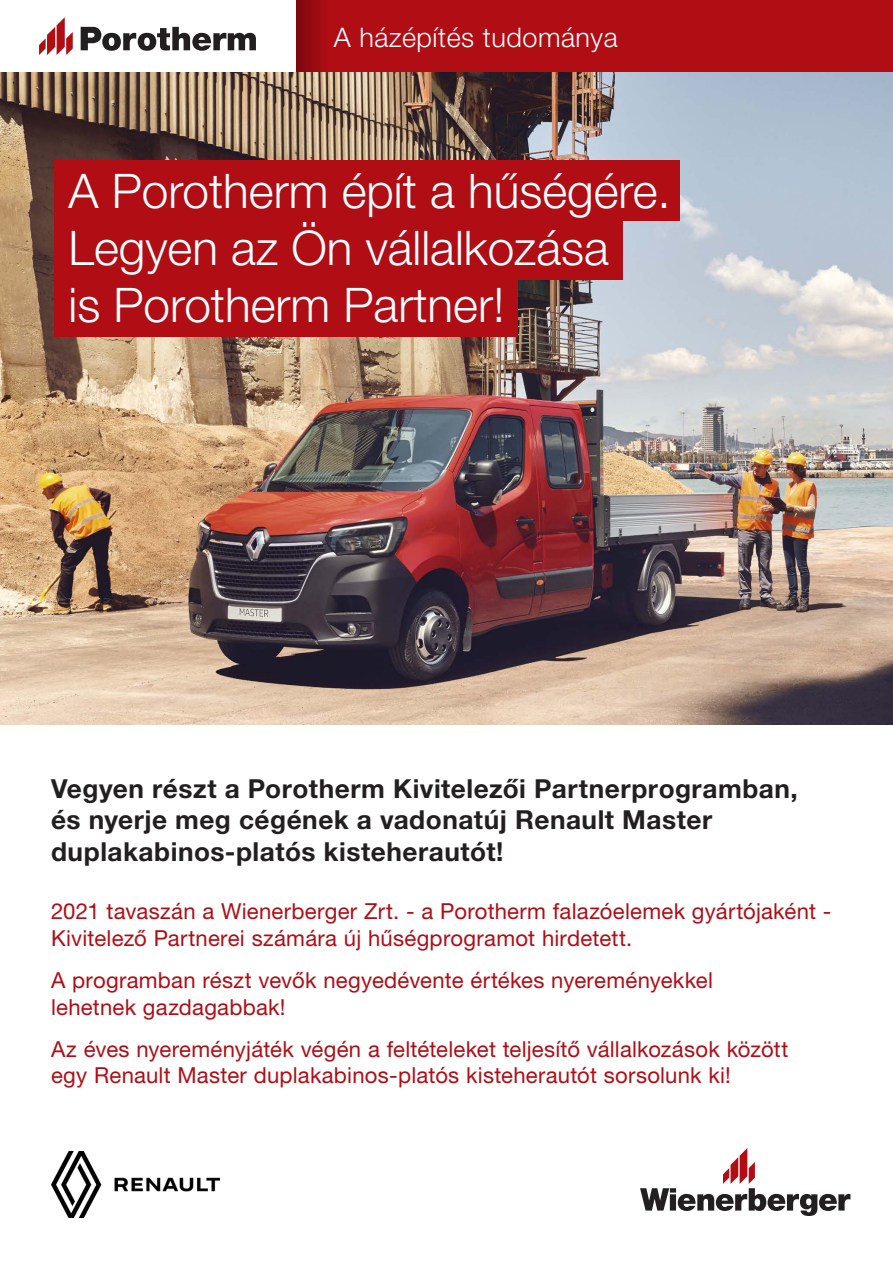
<style>
.page{position:relative;width:893px;height:1263px;background:#fff}
.page>*{position:absolute;margin:0;border:0;box-sizing:border-box;transform-origin:0 0}
.t1{font:300 47.7px/57.3px "Helvetica Neue LT Pro";color:#fff}
.t2{font:300 27px "Helvetica Neue LT Pro";letter-spacing:.02em;color:#fff}
.t3{font:700 26.25px/31.5px "Helvetica Neue LT Pro";letter-spacing:.02em;color:#231f20}
.t4{font:22.05px/26.5px "Helvetica Neue LT Pro";letter-spacing:.01em;color:#b00d15}
</style>
<div class="page">
<div style="left:294px;top:0;width:599px;height:72px;background:#b00d15"></div>
<div style="left:0;top:0;width:295px;height:72px;background:#fff"></div>
<svg style="left:39px;top:17px;width:34px;height:38px"></svg>
<svg style="left:81px;top:27px;width:175px;height:24px"></svg>
<img style="left:0;top:72px;width:893px;height:653px">
<div style="left:54px;top:161px;width:626px;height:60px;background:#b00d15"></div>
<div style="left:54px;top:220px;width:569px;height:60px;background:#b00d15"></div>
<div style="left:54px;top:277px;width:463px;height:60px;background:#b00d15"></div>
<svg style="left:640px;top:1148px;width:210px;height:68px"></svg>
<img style="left:51px;top:1152px;width:169px;height:66px">
<p class="t2" style="left:334px;top:21px;width:285px">A házépítés tudománya</p>
<h1 class="t1" style="left:68px;top:161px;width:604px">A Porotherm épít a hűségére.<br>Legyen az Ön vállalkozása<br>is Porotherm Partner!</h1>
<p class="t3" style="left:51px;top:772px;width:748px">Vegyen részt a Porotherm Kivitelezői Partnerprogramban, és nyerje meg cégének a vadonatúj Renault Master duplakabinos-platós kisteherautót!</p>
<p class="t4" style="left:51px;top:898px;width:782px">2021 tavaszán a Wienerberger Zrt. - a Porotherm falazóelemek gyártójaként -<br>Kivitelező Partnerei számára új hűségprogramot hirdetett.</p>
<p class="t4" style="left:51px;top:967px;width:663px">A programban részt vevők negyedévente értékes nyereményekkel lehetnek gazdagabbak!</p>
<p class="t4" style="left:51px;top:1035px;width:739px">Az éves nyereményjáték végén a feltételeket teljesítő vállalkozások között egy Renault Master duplakabinos-platós kisteherautót sorsolunk ki!</p>
</div>
